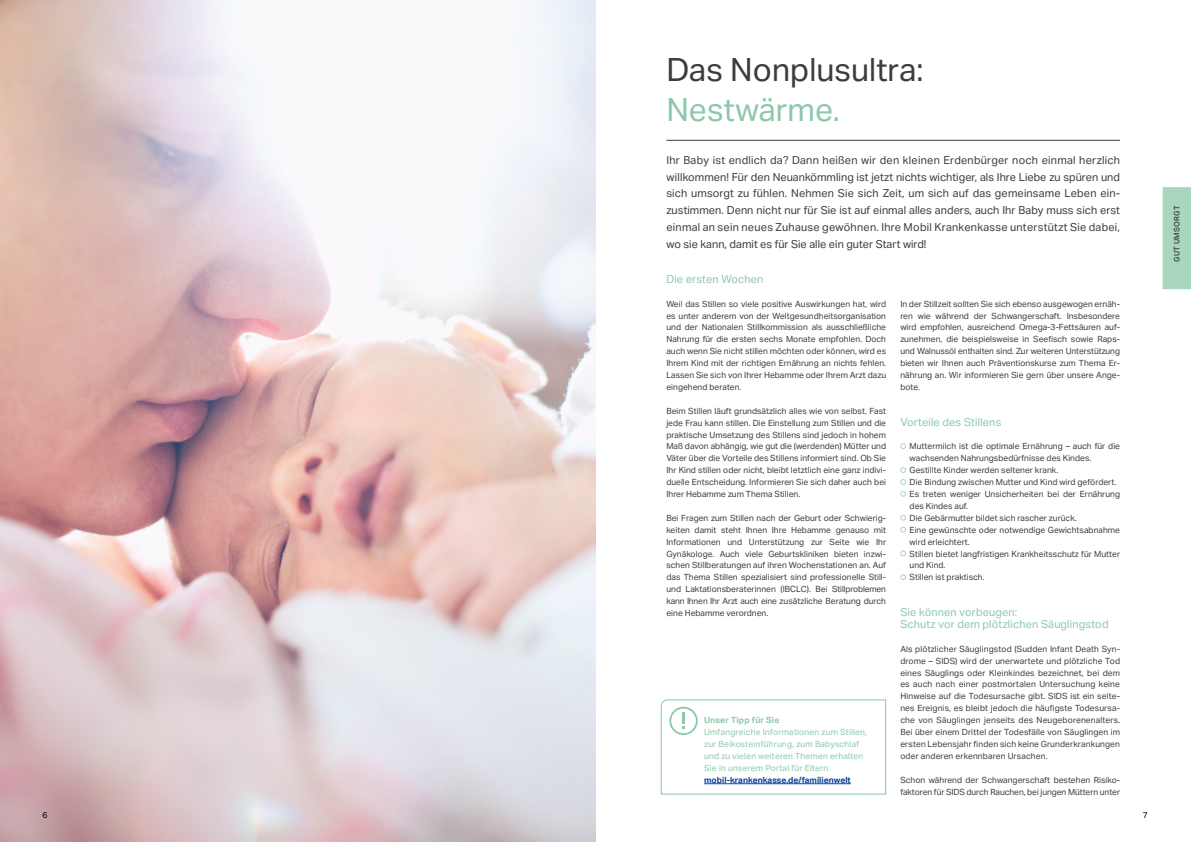
<style>
.page{position:relative;width:1191px;height:842px;background:#fff}
.page>*{position:absolute;margin:0;border:0;box-sizing:border-box;transform-origin:0 0}
.t1{font:32px "Aktiv Grotesk";color:#3c3c3b}
.t2{font:32px "Aktiv Grotesk";color:#8cc8aa}
.t3{font:11px/16.8px "Aktiv Grotesk";color:#3c3c3b;text-align:justify}
.t4{font:11px/11.9px "Aktiv Grotesk";letter-spacing:.01em;color:#8cc8aa}
.t5{font:8.5px/11.9px "Aktiv Grotesk";color:#3c3c3b;text-align:justify}
.t6{font:8.5px/11.9px "Aktiv Grotesk";letter-spacing:.02em;color:#8cc8aa}
.t7{font:700 8.5px "Aktiv Grotesk";color:#0c409a}
.t8{font:700 8.5px "Aktiv Grotesk";letter-spacing:.02em;color:#8cc8aa}
.t9{font:8.5px "Aktiv Grotesk";color:#000}
.t10{font:500 7.5px "Aktiv Grotesk";letter-spacing:.04em;color:#3c3c3b}
</style>
<div class="page">
<img style="left:0;top:0;width:595px;height:842px">
<hr style="left:666px;top:140px;width:454px;height:1px;background:#3c3c3b">
<svg style="left:900px;top:443px;width:6px;height:6px"></svg>
<svg style="left:900px;top:467px;width:6px;height:6px"></svg>
<svg style="left:900px;top:479px;width:6px;height:6px"></svg>
<svg style="left:900px;top:491px;width:6px;height:6px"></svg>
<svg style="left:900px;top:515px;width:6px;height:5px"></svg>
<svg style="left:900px;top:527px;width:6px;height:5px"></svg>
<svg style="left:900px;top:550px;width:6px;height:6px"></svg>
<svg style="left:900px;top:574px;width:6px;height:6px"></svg>
<svg style="left:660px;top:699px;width:226px;height:96px"></svg>
<hr style="left:704px;top:783px;width:147px;height:1px;background:#0c409a">
<div style="left:1162px;top:187px;width:29px;height:102px;background:#a9d6bf"></div>
<h1 class="t1" style="left:666px;top:51px;width:259px">Das Nonplusultra:</h1>
<h1 class="t2" style="left:666px;top:91px;width:175px">Nestwärme.</h1>
<p class="t3" style="left:666px;top:152px;width:455px">Ihr Baby ist endlich da? Dann heißen wir den kleinen Erdenbürger noch einmal herzlich willkommen! Für den Neuankömmling ist jetzt nichts wichtiger, als Ihre Liebe zu spüren und sich umsorgt zu fühlen. Nehmen Sie sich Zeit, um sich auf das gemeinsame Leben ein&shy;zustimmen. Denn nicht nur für Sie ist auf einmal alles anders, auch Ihr Baby muss sich erst einmal an sein neues Zuhause gewöhnen. Ihre Mobil Krankenkasse unterstützt Sie dabei, wo sie kann, damit es für Sie alle ein guter Start wird!</p>
<p class="t4" style="left:666px;top:273px;width:99px">Die ersten Wochen</p>
<p class="t5" style="left:666px;top:298px;width:221px">Weil das Stillen so viele positive Auswirkungen hat, wird es unter anderem von der Weltgesundheitsorganisation und der Nationalen Stillkommission als ausschließliche Nahrung für die ersten sechs Monate empfohlen. Doch auch wenn Sie nicht stillen möchten oder können, wird es Ihrem Kind mit der richtigen Ernährung an nichts fehlen.<br>Lassen Sie sich von Ihrer Hebamme oder Ihrem Arzt dazu eingehend beraten.</p>
<p class="t5" style="left:666px;top:405px;width:221px">Beim Stillen läuft grundsätzlich alles wie von selbst. Fast jede Frau kann stillen. Die Einstellung zum Stillen und die praktische Umsetzung des Stillens sind jedoch in hohem Maß davon abhängig, wie gut die (werdenden) Mütter und Väter über die Vorteile des Stillens informiert sind. Ob Sie Ihr Kind stillen oder nicht, bleibt letztlich eine ganz indivi&shy;duelle Entscheidung. Informieren Sie sich daher auch bei Ihrer Hebamme zum Thema Stillen.</p>
<p class="t5" style="left:666px;top:512px;width:221px">Bei Fragen zum Stillen nach der Geburt oder Schwierig&shy;keiten damit steht Ihnen Ihre Hebamme genauso mit Informationen und Unterstützung zur Seite wie Ihr Gynäkologe. Auch viele Geburtskliniken bieten inzwi&shy;schen Stillberatungen auf ihren Wochenstationen an. Auf das Thema Stillen spezialisiert sind professionelle Still&shy;und Laktationsberaterinnen (IBCLC). Bei Stillproblemen kann Ihnen Ihr Arzt auch eine zusätzliche Beratung durch eine Hebamme verordnen.</p>
<p class="t5" style="left:900px;top:298px;width:221px">In der Stillzeit sollten Sie sich ebenso ausgewogen ernäh&shy;ren wie während der Schwangerschaft. Insbesondere wird empfohlen, ausreichend Omega-3-Fettsäuren auf&shy;zunehmen, die beispielsweise in Seefisch sowie Raps&shy;und Walnussöl enthalten sind. Zur weiteren Unterstützung bieten wir Ihnen auch Präventionskurse zum Thema Er&shy;nährung an. Wir informieren Sie gern über unsere Ange&shy;bote.</p>
<p class="t4" style="left:900px;top:416px;width:103px">Vorteile des Stillens</p>
<p class="t5" style="left:909px;top:441px;width:212px;text-align:left">Muttermilch ist die optimale Ernährung – auch für die wachsenden Nahrungsbedürfnisse des Kindes.<br>Gestillte Kinder werden seltener krank.<br>Die Bindung zwischen Mutter und Kind wird gefördert.<br>Es treten weniger Unsicherheiten bei der Ernährung des Kindes auf.<br>Die Gebärmutter bildet sich rascher zurück.<br>Eine gewünschte oder notwendige Gewichtsabnahme wird erleichtert.<br>Stillen bietet langfristigen Krankheitsschutz für Mutter und Kind.<br>Stillen ist praktisch.</p>
<p class="t4" style="left:900px;top:606px;width:210px">Sie können vorbeugen:<br>Schutz vor dem plötzlichen Säuglingstod</p>
<p class="t5" style="left:900px;top:643px;width:221px">Als plötzlicher Säuglingstod (Sudden Infant Death Syn&shy;drome – SIDS) wird der unerwartete und plötzliche Tod eines Säuglings oder Kleinkindes bezeichnet, bei dem es auch nach einer postmortalen Untersuchung keine Hinweise auf die Todesursache gibt. SIDS ist ein selte&shy;nes Ereignis, es bleibt jedoch die häufigste Todesursa&shy;che von Säuglingen jenseits des Neugeborenenalters.<br>Bei über einem Drittel der Todesfälle von Säuglingen im ersten Lebensjahr finden sich keine Grunderkrankungen oder anderen erkennbaren Ursachen.</p>
<p class="t5" style="left:900px;top:774px;width:221px">Schon während der Schwangerschaft bestehen Risiko&shy;faktoren für SIDS durch Rauchen, bei jungen Müttern unter</p>
<p class="t8" style="left:704px;top:715px;width:77px">Unser Tipp für Sie</p>
<p class="t6" style="left:704px;top:726px;width:164px">Umfangreiche Informationen zum Stillen, zur Beikosteinführung, zum Babyschlaf und zu vielen weiteren Themen erhalten Sie in unserem Portal für Eltern.</p>
<p class="t7" style="left:704px;top:774px;width:148px">mobil-krankenkasse.de/familienwelt</p>
<p class="t9" style="left:43px;top:810px;width:7px">6</p>
<p class="t9" style="left:1143px;top:810px;width:7px">7</p>
<p class="t10" style="left:1172px;top:262px;width:58px;rotate:-90deg">GUT UMSORGT</p>
</div>
